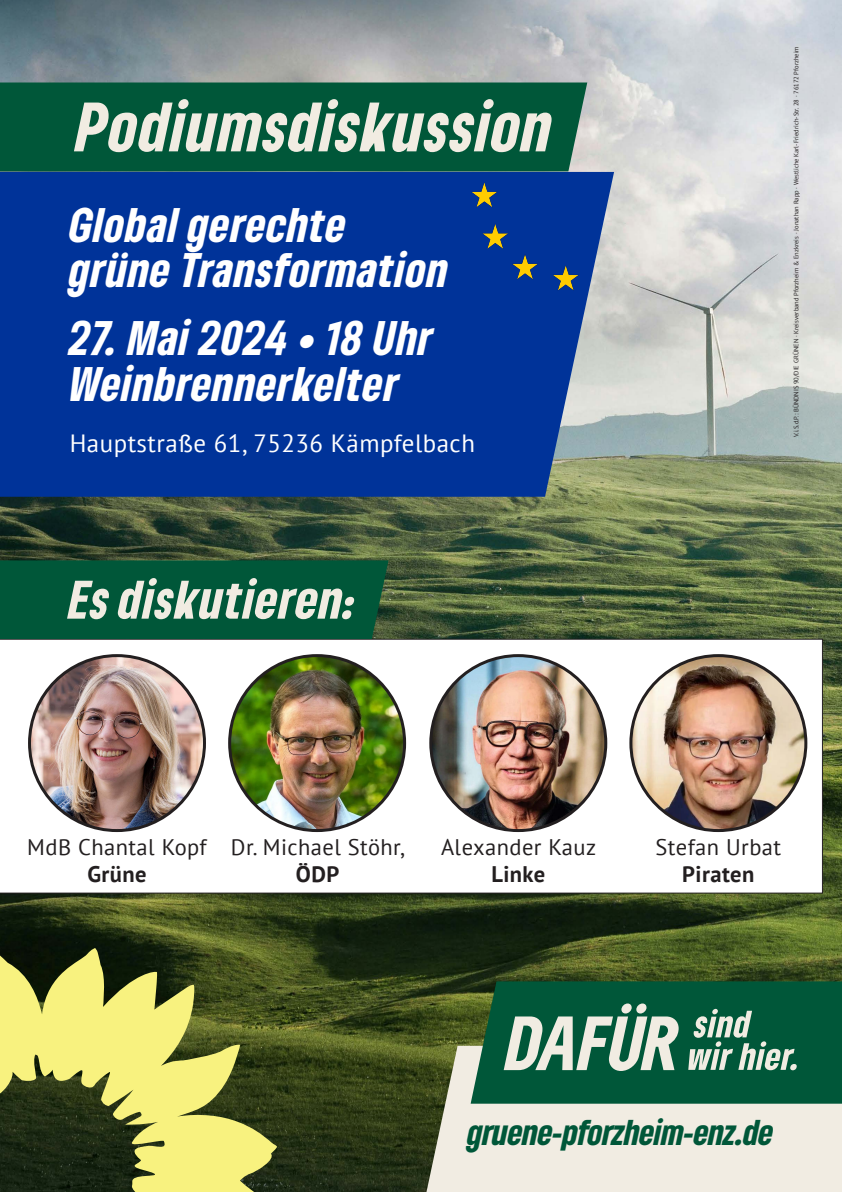
<style>
.page{position:relative;width:842px;height:1192px;background:#fff}
.page>*{position:absolute;margin:0;border:0;box-sizing:border-box;transform-origin:0 0}
.Headline{font:italic 900 condensed 65.05px "Gruene Type";letter-spacing:.02em;color:#f1ece2}
.Headline-2{font:italic 900 condensed 50.55px "Gruene Type";letter-spacing:.02em;color:#f1ece2}
.Subheadline{font:italic 900 condensed 45.25px/45.2px "Gruene Type";letter-spacing:.02em;color:#fff}
.URL{font:italic 900 condensed 33.5px "Gruene Type";letter-spacing:-.01em;color:#005739}
.Informationen{font:24.9px "PT Sans";letter-spacing:.02em;color:#fff}
.Informationen-2{font:22.5px "PT Sans";letter-spacing:.02em;color:#231f20}
.Informationen-3{font:700 22.5px "PT Sans";letter-spacing:.02em;color:#231f20}
.V_i_S_d_P{font:6.5px "PT Sans";color:#231f20}
</style>
<div class="page">
<img style="left:0;top:0;width:842px;height:1192px">
<svg style="left:0;top:948px;width:277px;height:244px;background:#8b8e47"></svg>
<div style="left:426px;top:1046px;width:416px;height:146px;background:#f1ece2"></div>
<svg style="left:471px;top:981px;width:371px;height:123px;background:#07593a"></svg>
<svg style="left:688px;top:1009px;width:109px;height:61px;background:#4d866f"></svg>
<svg style="left:504px;top:1003px;width:175px;height:68px;background:#719d88"></svg>
<div style="left:0;top:172px;width:614px;height:325px;background:#039"></div>
<div style="left:0;top:83px;width:587px;height:88px;background:#005739"></div>
<div style="left:465px;top:172px;width:125px;height:127px;background:#039"></div>
<svg style="left:0;top:639px;width:823px;height:254px"></svg>
<img style="left:230px;top:656px;width:175px;height:175px;border-radius:87px">
<img style="left:30px;top:656px;width:174px;height:175px;border-radius:87px">
<img style="left:431px;top:656px;width:175px;height:175px;border-radius:87px">
<img style="left:631px;top:656px;width:175px;height:175px;border-radius:87px">
<div style="left:0;top:560px;width:388px;height:79px;background:#005739"></div>
<p class="Headline" style="left:76px;top:84px;width:477px">Podiumsdiskussion</p>
<p class="Subheadline" style="left:70px;top:201px;width:278px">Global gerechte</p>
<p class="Subheadline" style="left:70px;top:246px;width:380px">grüne Transformation</p>
<p class="Subheadline" style="left:70px;top:314px;width:365px">27. Mai 2024 • 18 Uhr<br>Weinbrennerkelter</p>
<p class="Informationen" style="left:70px;top:427px;width:407px">Hauptstraße 61, 75236 Kämpfelbach</p>
<p class="Headline-2" style="left:69px;top:566px;width:289px">Es diskutieren:</p>
<p class="V_i_S_d_P" style="left:792px;top:437px;width:392px;rotate:-90deg">V.i.S.d.P.: BÜNDNIS 90/DIE GRÜNEN · Kreisverband Pforzheim &amp; Enzkreis · Jonathan Rapp · Westliche Karl-Friedrich-Str. 28 · 76172 Pforzheim</p>
<p class="Informationen-2" style="left:27px;top:832px;width:181px">MdB Chantal Kopf</p>
<p class="Informationen-3" style="left:87px;top:859px;width:61px">Grüne</p>
<p class="Informationen-2" style="left:231px;top:832px;width:176px">Dr. Michael Stöhr,</p>
<p class="Informationen-3" style="left:296px;top:859px;width:45px">ÖDP</p>
<p class="Informationen-2" style="left:441px;top:832px;width:157px">Alexander Kauz</p>
<p class="Informationen-3" style="left:491px;top:859px;width:55px">Linke</p>
<p class="Informationen-2" style="left:655px;top:832px;width:127px">Stefan Urbat</p>
<p class="Informationen-3" style="left:682px;top:859px;width:74px">Piraten</p>
<p class="URL" style="left:468px;top:1110px;width:308px">gruene-pforzheim-enz.de</p>
</div>
